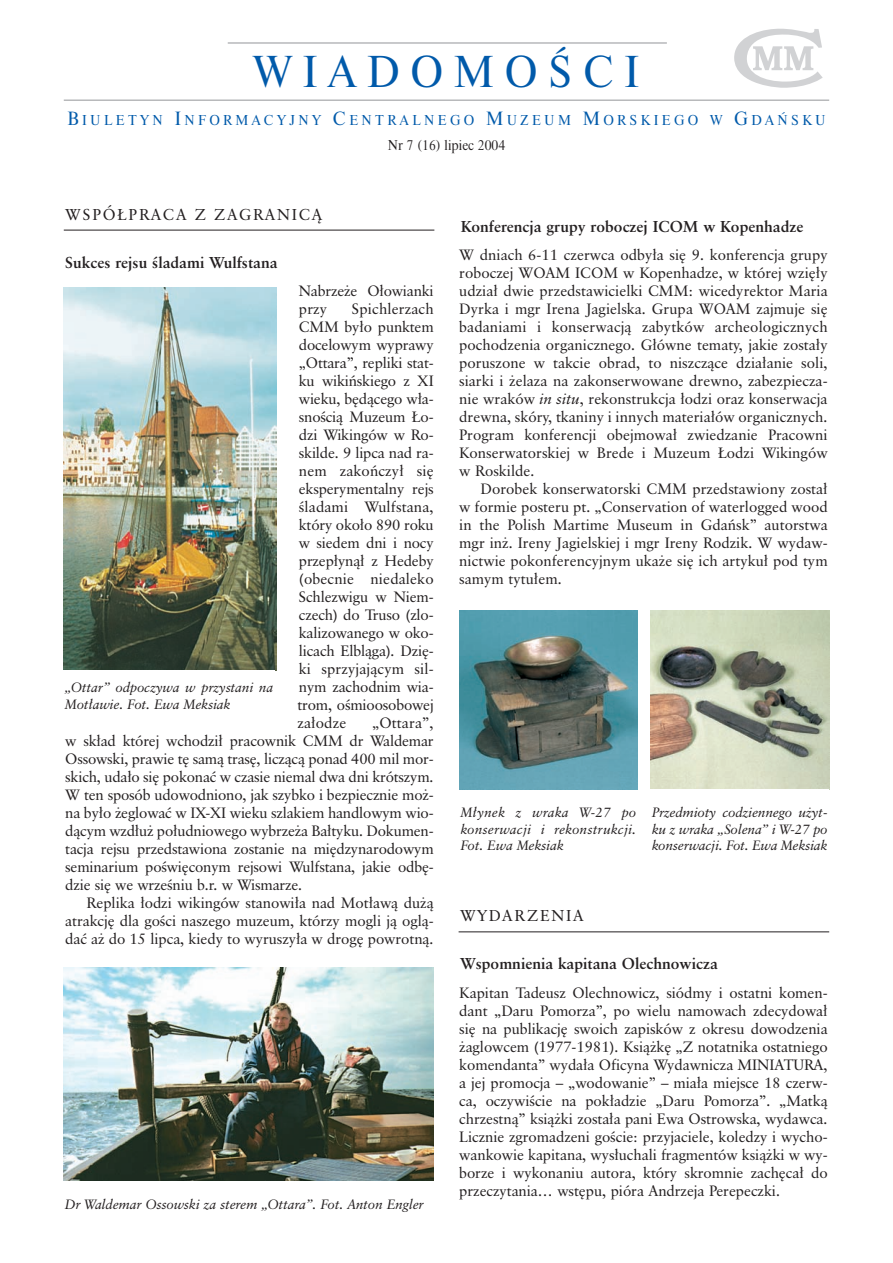
<style>
.page{position:relative;width:893px;height:1263px;background:#fff}
.page>*{position:absolute;margin:0;border:0;box-sizing:border-box;transform-origin:0 0}
.t1{font:42px "Dutch 801 PL Roman Headline";letter-spacing:.25em;color:#015aaa}
.t2{font:700 15.75px "Classical Garamond PL";color:#231f20}
.t3{font:15.75px "Classical Garamond PL";letter-spacing:.11em;color:#231f20}
.t4{font:15px/18px "Classical Garamond PL";letter-spacing:-.005em;color:#231f20;text-align:justify}
.t5{font:italic 13.5px/16.2px "Classical Garamond PL";color:#231f20;text-align:justify}
.t6{font:13.5px "Dutch 801 PL Roman Headline";letter-spacing:.25em;color:#015aaa}
.t7{font:13.5px "Dutch 801 PL Roman Headline";color:#231f20}
.s1{font-size:18px}
.s2{font-style:italic}
</style>
<div class="page">
<hr style="left:228px;top:43px;width:439px;height:1px;background:#939598">
<hr style="left:64px;top:100px;width:765px;height:1px;background:#939598">
<svg style="left:734px;top:28px;width:89px;height:60px"></svg>
<hr style="left:64px;top:230px;width:370px;height:1px;background:#231f20">
<img style="left:64px;top:968px;width:370px;height:212px">
<img style="left:64px;top:287px;width:212px;height:383px">
<img style="left:459px;top:611px;width:179px;height:178px">
<hr style="left:459px;top:931px;width:370px;height:1px;background:#231f20">
<img style="left:651px;top:611px;width:178px;height:178px">
<h1 class="t1" style="left:254px;top:56px;width:387px">WIADOMOÂCI</h1>
<p class="t6" style="left:67px;top:115px;width:760px"><span class="s1">B</span>IULETYN <span class="s1">I</span>NFORMACYJNY <span class="s1">C</span>ENTRALNEGO <span class="s1">M</span>UZEUM <span class="s1">M</span>ORSKIEGO W <span class="s1">G</span>DA¡SKU</p>
<p class="t7" style="left:388px;top:139px;width:119px">Nr 7 (16) lipiec 2004</p>
<p class="t3" style="left:65px;top:208px;width:259px">WSPÓ¸PRACA Z ZAGRANICÑ</p>
<p class="t2" style="left:65px;top:256px;width:214px">Sukces rejsu Êladami Wulfstana</p>
<p class="t4" style="left:299px;top:283px;width:136px">Nabrze˝e O∏owianki przy</p>
<p class="t4" style="left:297px;top:301px;width:138px;text-indent:54px">Spichlerzach CMM by∏o punktem docelowym wyprawy „Ottara”, repliki stat&shy;ku wikiƒskiego z XI wieku, b´dàcego w∏a&shy;snoÊcià Muzeum ¸o&shy;dzi Wikingów w Ro&shy;skilde. 9 lipca nad ra&shy;nem zakoƒczy∏ si´ eksperymentalny rejs Êladami Wulfstana, który oko∏o 890 roku w siedem dni i nocy przep∏ynà∏ z Hedeby (obecnie niedaleko Schlezwigu w Niem&shy;czech) do Truso (zlo&shy;kalizowanego w oko&shy;licach Elblàga). Dzi´- ki sprzyjajàcym sil&shy;nym zachodnim wia&shy;trom, oÊmioosobowej za∏odze</p>
<p class="t5" style="left:65px;top:681px;width:210px">„Ottar” odpoczywa w przystani na<br>Mot∏awie. Fot. Ewa Meksiak</p>
<p class="t4" style="left:65px;top:715px;width:370px;text-indent:307px">„Ottara”, w sk∏ad której wchodzi∏ pracownik CMM dr Waldemar Ossowski, prawie t´ samà tras´, liczàcà ponad 400 mil mor&shy;skich, uda∏o si´ pokonaç w czasie niemal dwa dni krótszym.<br>W ten sposób udowodniono, jak szybko i bezpiecznie mo˝- na by∏o ˝eglowaç w IX-XI wieku szlakiem handlowym wio&shy;dàcym wzd∏u˝ po∏udniowego wybrze˝a Ba∏tyku. Dokumen&shy;tacja rejsu przedstawiona zostanie na mi´dzynarodowym seminarium poÊwi´conym rejsowi Wulfstana, jakie odb´- dzie si´ we wrzeÊniu b.r. w Wismarze.</p>
<p class="t4" style="left:65px;top:895px;width:370px;text-indent:21px">Replika ∏odzi wikingów stanowi∏a nad Mot∏awà du˝à atrakcj´ dla goÊci naszego muzeum, którzy mogli jà oglà&shy;daç a˝ do 15 lipca, kiedy to wyruszy∏a w drog´ powrotnà.</p>
<p class="t5" style="left:65px;top:1197px;width:360px">Dr Waldemar Ossowski za sterem „Ottara”. Fot. Anton Engler</p>
<p class="t2" style="left:461px;top:220px;width:344px">Konferencja grupy roboczej ICOM w Kopenhadze</p>
<p class="t4" style="left:459px;top:247px;width:370px">W dniach 6-11 czerwca odby∏a si´ 9. konferencja grupy roboczej WOAM ICOM w Kopenhadze, w której wzi´∏y udzia∏ dwie przedstawicielki CMM: wicedyrektor Maria Dyrka i mgr Irena Jagielska. Grupa WOAM zajmuje si´ badaniami i konserwacjà zabytków archeologicznych pochodzenia organicznego. G∏ówne tematy, jakie zosta∏y poruszone w takcie obrad, to niszczàce dzia∏anie soli, siarki i ˝elaza na zakonserwowane drewno, zabezpiecza&shy;nie wraków <span class="s2">in situ</span>, rekonstrukcja ∏odzi oraz konserwacja drewna, skóry, tkaniny i innych materia∏ów organicznych.<br>Program konferencji obejmowa∏ zwiedzanie Pracowni Konserwatorskiej w Brede i Muzeum ¸odzi Wikingów w Roskilde.</p>
<p class="t4" style="left:459px;top:481px;width:370px;text-indent:21px">Dorobek konserwatorski CMM przedstawiony zosta∏ w formie posteru pt. „Conservation of waterlogged wood in the Polish Martime Museum in Gdaƒsk” autorstwa mgr in˝. Ireny Jagielskiej i mgr Ireny Rodzik. W wydaw&shy;nictwie pokonferencyjnym uka˝e si´ ich artyku∏ pod tym samym tytu∏em.</p>
<p class="t5" style="left:461px;top:805px;width:177px">M∏ynek z wraka W-27 po konserwacji i rekonstrukcji.<br>Fot. Ewa Meksiak</p>
<p class="t5" style="left:652px;top:805px;width:177px">Przedmioty codziennego u˝yt&shy;ku z wraka „Solena” i W-27 po konserwacji. Fot. Ewa Meksiak</p>
<p class="t3" style="left:460px;top:909px;width:125px">WYDARZENIA</p>
<p class="t2" style="left:460px;top:958px;width:259px">Wspomnienia kapitana Olechnowicza</p>
<p class="t4" style="left:459px;top:985px;width:370px">Kapitan Tadeusz Olechnowicz, siódmy i ostatni komen&shy;dant „Daru Pomorza”, po wielu namowach zdecydowa∏ si´ na publikacj´ swoich zapisków z okresu dowodzenia ˝aglowcem (1977-1981). Ksià˝k´ „Z notatnika ostatniego komendanta” wyda∏a Oficyna Wydawnicza MINIATURA, a jej promocja – „wodowanie” – mia∏a miejsce 18 czerw&shy;ca, oczywiÊcie na pok∏adzie „Daru Pomorza”. „Matkà chrzestnà” ksià˝ki zosta∏a pani Ewa Ostrowska, wydawca.<br>Licznie zgromadzeni goÊcie: przyjaciele, koledzy i wycho&shy;wankowie kapitana, wys∏uchali fragmentów ksià˝ki w wy&shy;borze i wykonaniu autora, który skromnie zach´ca∏ do przeczytania… wst´pu, pióra Andrzeja Perepeczki.</p>
</div>
